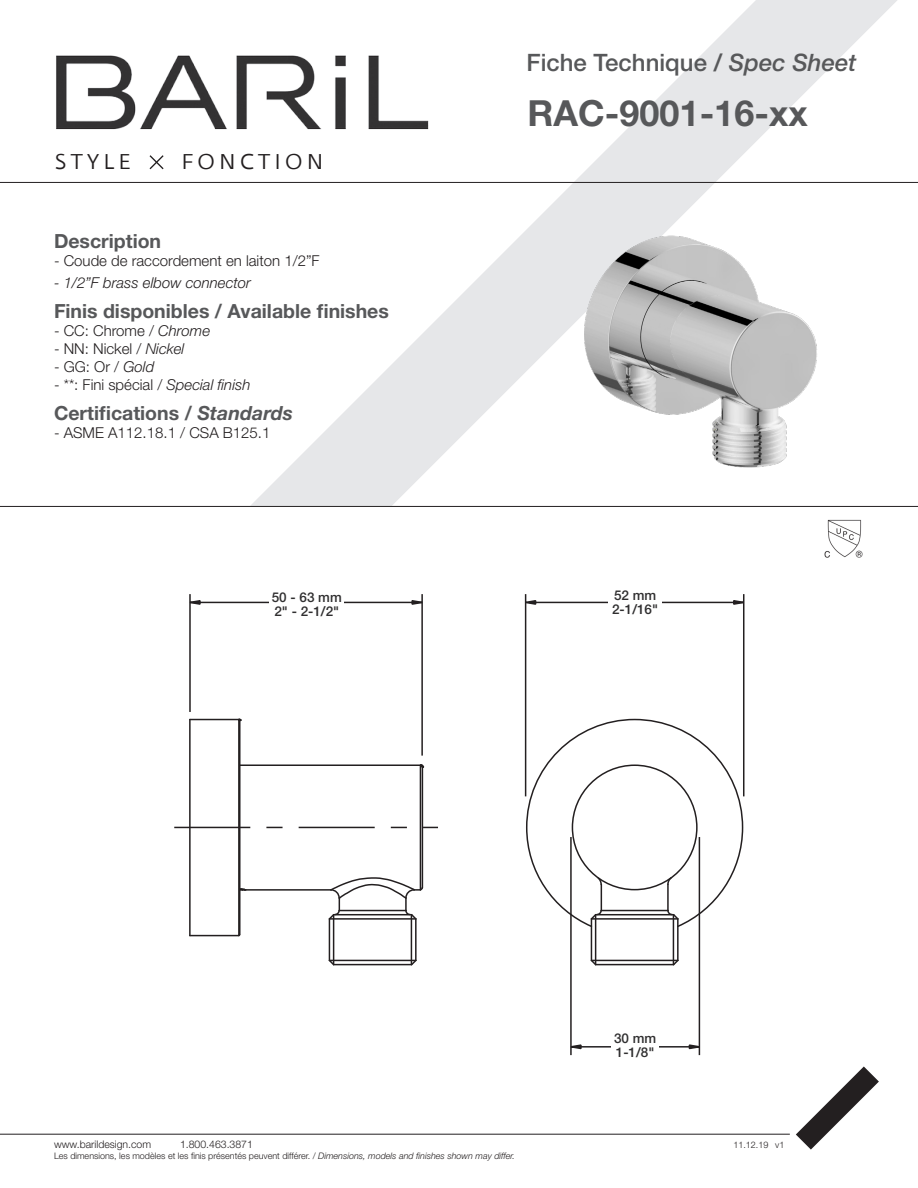
<style>
.page{position:relative;width:918px;height:1188px;background:#fff}
.page>*{position:absolute;margin:0;border:0;box-sizing:border-box;transform-origin:0 0}
.t1{font:700 36px "Helvetica Neue LT Std";color:#57585a}
.t2{font:500 24px "Helvetica Neue LT Std";color:#57585a}
.t3{font:21.3px "Fedra Sans Greek Book TF";letter-spacing:.2em;color:#231f20}
.t4{font:700 19.5px "Helvetica Neue LT Std";color:#57585a}
.t5{font:300 15px "Helvetica Neue LT Std";color:#231f20}
.t6{font:italic 300 15px "Helvetica Neue LT Std";color:#231f20}
.t7{font:500 13.5px/14px "Helvetica Neue LT Std";color:#302f30}
.t8{font:300 10.5px "Helvetica Neue LT Std";color:#231f20}
.t9{font:300 9px "Helvetica Neue LT Std";color:#231f20}
.s1{font-style:italic}
</style>
<div class="page">
<svg style="left:250px;top:0;width:648px;height:506px"></svg>
<img style="left:54px;top:54px;width:378px;height:128px">
<svg style="left:148px;top:154px;width:17px;height:17px"></svg>
<hr style="left:0;top:182px;width:918px;height:1px;background:#231f20">
<hr style="left:0;top:506px;width:918px;height:1px;background:#231f20">
<hr style="left:0;top:1134px;width:790px;height:1px;background:#231f20">
<svg style="left:796px;top:1066px;width:83px;height:84px"></svg>
<hr style="left:333px;top:915px;width:1px;height:50px;background:#231f20">
<hr style="left:411px;top:915px;width:1px;height:50px;background:#231f20">
<hr style="left:189px;top:720px;width:2px;height:216px;background:#231f20">
<hr style="left:334px;top:964px;width:78px;height:1px;background:#231f20">
<hr style="left:238px;top:720px;width:2px;height:216px;background:#231f20">
<hr style="left:239px;top:720px;width:2px;height:215px;background:#231f20">
<hr style="left:329px;top:960px;width:87px;height:1px;background:#231f20">
<svg style="left:328px;top:958px;width:8px;height:8px"></svg>
<hr style="left:190px;top:935px;width:49px;height:1px;background:#231f20">
<hr style="left:244px;top:889px;width:87px;height:2px;background:#231f20">
<hr style="left:329px;top:919px;width:1px;height:41px;background:#231f20">
<svg style="left:240px;top:888px;width:6px;height:3px"></svg>
<hr style="left:415px;top:919px;width:2px;height:41px;background:#231f20">
<hr style="left:420px;top:765px;width:1px;height:125px;background:#231f20">
<hr style="left:422px;top:767px;width:1px;height:121px;background:#231f20">
<hr style="left:240px;top:764px;width:180px;height:2px;background:#231f20">
<hr style="left:190px;top:719px;width:49px;height:1px;background:#231f20">
<svg style="left:410px;top:958px;width:7px;height:8px"></svg>
<hr style="left:595px;top:915px;width:1px;height:50px;background:#231f20">
<hr style="left:673px;top:915px;width:1px;height:50px;background:#231f20">
<hr style="left:596px;top:964px;width:78px;height:1px;background:#231f20">
<hr style="left:591px;top:960px;width:87px;height:1px;background:#231f20">
<svg style="left:590px;top:958px;width:8px;height:8px"></svg>
<hr style="left:591px;top:919px;width:1px;height:41px;background:#231f20">
<hr style="left:677px;top:919px;width:2px;height:41px;background:#231f20">
<svg style="left:672px;top:958px;width:7px;height:8px"></svg>
<svg style="left:327px;top:876px;width:97px;height:45px"></svg>
<svg style="left:525px;top:718px;width:219px;height:210px"></svg>
<div style="left:572px;top:764px;width:126px;height:126px;border:2px solid #231f20;border-radius:50%"></div>
<svg style="left:732px;top:599px;width:13px;height:7px"></svg>
<hr style="left:533px;top:602px;width:211px;height:1px;background:#231f20">
<hr style="left:743px;top:594px;width:1px;height:202px;background:#231f20">
<svg style="left:524px;top:599px;width:13px;height:7px"></svg>
<hr style="left:525px;top:594px;width:1px;height:202px;background:#231f20">
<svg style="left:572px;top:1044px;width:10px;height:6px"></svg>
<hr style="left:571px;top:1046px;width:121px;height:2px;background:#231f20">
<hr style="left:570px;top:837px;width:2px;height:218px;background:#231f20">
<svg style="left:688px;top:1043px;width:13px;height:7px"></svg>
<hr style="left:699px;top:837px;width:1px;height:218px;background:#231f20">
<svg style="left:191px;top:600px;width:10px;height:5px"></svg>
<svg style="left:411px;top:600px;width:10px;height:5px"></svg>
<hr style="left:189px;top:594px;width:2px;height:118px;background:#231f20">
<hr style="left:190px;top:602px;width:232px;height:1px;background:#231f20">
<hr style="left:421px;top:594px;width:2px;height:162px;background:#231f20">
<svg style="left:174px;top:827px;width:264px;height:1px"></svg>
<div style="left:269px;top:589px;width:75px;height:30px;background:#fff"></div>
<div style="left:608px;top:587px;width:54px;height:31px;background:#fff"></div>
<div style="left:611px;top:1030px;width:48px;height:30px;background:#fff"></div>
<img style="left:540px;top:182px;width:324px;height:324px">
<img style="left:824px;top:520px;width:39px;height:37px">
<h2 class="t2" style="left:526px;top:48px;width:331px">Fiche Technique / <span class="s1">Spec Sheet</span></h2>
<h3 class="t3" style="left:55px;top:151px;width:77px">STYLE</h3>
<h3 class="t3" style="left:181px;top:151px;width:144px">FONCTION</h3>
<p class="t4" style="left:54px;top:229px;width:109px">Description</p>
<p class="t5" style="left:54px;top:251px;width:267px">- Coude de raccordement en laiton 1/2”F</p>
<p class="t6" style="left:54px;top:274px;width:198px">- 1/2”F brass elbow connector</p>
<p class="t4" style="left:54px;top:299px;width:336px">Finis disponibles / Available finishes</p>
<p class="t5" style="left:54px;top:322px;width:158px">- CC: Chrome / <span class="s1">Chrome</span></p>
<p class="t5" style="left:54px;top:340px;width:132px">- NN: Nickel / <span class="s1">Nickel</span></p>
<p class="t5" style="left:54px;top:358px;width:102px">- GG: Or / <span class="s1">Gold</span></p>
<p class="t5" style="left:54px;top:376px;width:198px">- **: Fini spécial / <span class="s1">Special finish</span></p>
<p class="t4" style="left:54px;top:401px;width:241px">Certifications / <span class="s1">Standards</span></p>
<p class="t5" style="left:54px;top:424px;width:218px">- ASME A112.18.1 / CSA B125.1</p>
<p class="t1" style="left:528px;top:91px;width:282px">RAC-9001-16-xx</p>
<p class="t7" style="left:272px;top:590px;width:72px">50 - 63 mm<br>2" - 2-1/2"</p>
<p class="t7" style="left:612px;top:588px;width:48px">52 mm<br>2-1/16"</p>
<p class="t7" style="left:614px;top:1031px;width:44px">30 mm<br>1-1/8"</p>
<p class="t8" style="left:54px;top:1138px;width:99px">www.barildesign.com</p>
<p class="t8" style="left:180px;top:1138px;width:74px">1.800.463.3871</p>
<p class="t9" style="left:733px;top:1139px;width:53px">11.12.19 v1</p>
<p class="t9" style="left:54px;top:1150px;width:463px">Les dimensions, les modèles et les finis présentés peuvent différer. / <span class="s1">Dimensions, models and finishes shown may differ.</span></p>
</div>
